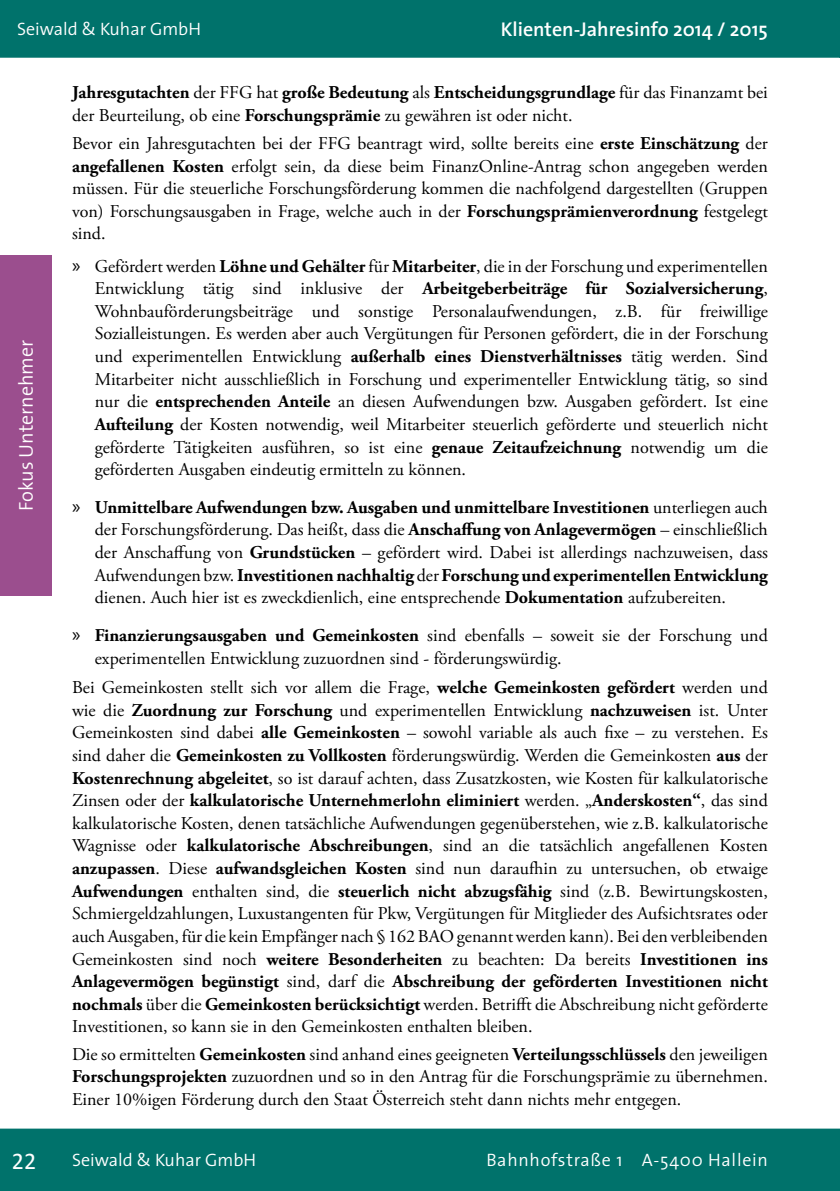
<style>
.page{position:relative;width:840px;height:1191px;background:#fff}
.page>*{position:absolute;margin:0;border:0;box-sizing:border-box;transform-origin:0 0}
.t1{font:24px "Calibri";color:#fff}
.t2{font:600 20px "The Sans";color:#fff}
.t3{font:300 20px "The Sans";color:#fff}
.t4{font:18px/22.6px "Adobe Garamond Pro";color:#000;text-align:justify}
.t5{font:300 18px "The Sans";color:#fff}
.t6{font:300 18px "The Sans";letter-spacing:.04em;color:#fff}
.s1{font-weight:700}
.s2{font-family:"Myriad Pro";font-size:20px}
</style>
<div class="page">
<div style="left:0;top:1128px;width:839px;height:63px;background:#00726b"></div>
<div style="left:0;top:0;width:839px;height:57px;background:#00726b"></div>
<hr style="left:839px;top:0;width:1px;height:57px;background:#00726b">
<div style="left:0;top:255px;width:51px;height:340px;background:#9b4e8e"></div>
<p class="t5" style="left:17px;top:14px;width:185px">Seiwald &amp; Kuhar GmbH</p>
<p class="t2" style="left:500px;top:12px;width:268px">Klienten-Jahresinfo 2014 / 2015</p>
<p class="t3" style="left:9px;top:511px;width:173px;rotate:-90deg">Fokus Unternehmer</p>
<h1 class="t1" style="left:12px;top:1144px;width:26px">22</h1>
<p class="t4" style="left:72px;top:82px;width:696px"><span class="s1">Jahresgutachten</span> der FFG hat <span class="s1">große Bedeutung</span> als <span class="s1">Entscheidungsgrundlage</span> für das Finanzamt bei der Beurteilung, ob eine <span class="s1">Forschungsprämie</span> zu gewähren ist oder nicht.</p>
<p class="t4" style="left:72px;top:133px;width:697px">Bevor ein Jahresgutachten bei der FFG beantragt wird, sollte bereits eine <span class="s1">erste Einschätzung</span> der <span class="s1">angefallenen Kosten</span> erfolgt sein, da diese beim FinanzOnline-Antrag schon angegeben werden müssen. Für die steuerliche Forschungsförderung kommen die nachfolgend dargestellten (Gruppen von) Forschungsausgaben in Frage, welche auch in der <span class="s1">Forschungsprämienverordnung</span> festgelegt sind.</p>
<p class="t4" style="left:95px;top:255px;width:674px;text-indent:-23px"><span class="s2">»</span> Gefördert werden <span class="s1">Löhne und Gehälter</span> für <span class="s1">Mitarbeiter</span>, die in der Forschung und experimentellen Entwicklung tätig sind inklusive der <span class="s1">Arbeitgeberbeiträge für Sozialversicherung</span>, Wohnbauförderungsbeiträge und sonstige Personalaufwendungen, z.B. für freiwillige Sozialleistungen. Es werden aber auch Vergütungen für Personen gefördert, die in der Forschung und experimentellen Entwicklung <span class="s1">außerhalb eines Dienstverhältnisses</span> tätig werden. Sind Mitarbeiter nicht ausschließlich in Forschung und experimenteller Entwicklung tätig, so sind nur die <span class="s1">entsprechenden Anteile</span> an diesen Aufwendungen bzw. Ausgaben gefördert. Ist eine <span class="s1">Aufteilung</span> der Kosten notwendig, weil Mitarbeiter steuerlich geförderte und steuerlich nicht geförderte Tätigkeiten ausführen, so ist eine <span class="s1">genaue Zeitaufzeichnung</span> notwendig um die geförderten Ausgaben eindeutig ermitteln zu können.</p>
<p class="t4" style="left:95px;top:496px;width:674px;text-indent:-23px"><span class="s2">»</span> <span class="s1">Unmittelbare Aufwendungen bzw. Ausgaben und unmittelbare Investitionen</span> unterliegen auch der Forschungsförderung. Das heißt, dass die <span class="s1">Anschaffung von Anlagevermögen</span> – einschließlich der Anschaffung von <span class="s1">Grundstücken</span> – gefördert wird. Dabei ist allerdings nachzuweisen, dass Aufwendungen bzw. <span class="s1">Investitionen nachhaltig</span> der <span class="s1">Forschung und experimentellen Entwicklung </span>dienen. Auch hier ist es zweckdienlich, eine entsprechende <span class="s1">Dokumentation</span> aufzubereiten.</p>
<p class="t4" style="left:95px;top:625px;width:674px;text-indent:-23px"><span class="s2">»</span> <span class="s1">Finanzierungsausgaben und Gemeinkosten</span> sind ebenfalls – soweit sie der Forschung und experimentellen Entwicklung zuzuordnen sind - förderungswürdig.</p>
<p class="t4" style="left:72px;top:677px;width:697px">Bei Gemeinkosten stellt sich vor allem die Frage, <span class="s1">welche Gemeinkosten gefördert</span> werden und wie die <span class="s1">Zuordnung zur Forschung</span> und experimentellen Entwicklung <span class="s1">nachzuweisen</span> ist. Unter Gemeinkosten sind dabei <span class="s1">alle Gemeinkosten</span> – sowohl variable als auch fixe – zu verstehen. Es sind daher die <span class="s1">Gemeinkosten zu Vollkosten</span> förderungswürdig. Werden die Gemeinkosten <span class="s1">aus</span> der <span class="s1">Kostenrechnung abgeleitet</span>, so ist darauf achten, dass Zusatzkosten, wie Kosten für kalkulatorische Zinsen oder der <span class="s1">kalkulatorische Unternehmerlohn eliminiert</span> werden. „<span class="s1">Anderskosten“</span>, das sind kalkulatorische Kosten, denen tatsächliche Aufwendungen gegenüberstehen, wie z.B. kalkulatorische Wagnisse oder <span class="s1">kalkulatorische Abschreibungen</span>, sind an die tatsächlich angefallenen Kosten <span class="s1">anzupassen</span>. Diese <span class="s1">aufwandsgleichen Kosten</span> sind nun daraufhin zu untersuchen, ob etwaige <span class="s1">Aufwendungen</span> enthalten sind, die <span class="s1">steuerlich nicht abzugsfähig</span> sind (z.B. Bewirtungskosten, Schmiergeldzahlungen, Luxustangenten für Pkw, Vergütungen für Mitglieder des Aufsichtsrates oder auch Ausgaben, für die kein Empfänger nach § 162 BAO genannt werden kann). Bei den verbleibenden Gemeinkosten sind noch <span class="s1">weitere Besonderheiten</span> zu beachten: Da bereits <span class="s1">Investitionen ins Anlagevermögen begünstigt</span> sind, darf die <span class="s1">Abschreibung der geförderten Investitionen nicht nochmals</span> über die <span class="s1">Gemeinkosten berücksichtigt</span> werden. Betrifft die Abschreibung nicht geförderte Investitionen, so kann sie in den Gemeinkosten enthalten bleiben.</p>
<p class="t4" style="left:72px;top:1043px;width:697px">Die so ermittelten <span class="s1">Gemeinkosten</span> sind anhand eines geeigneten <span class="s1">Verteilungsschlüssels</span> den jeweiligen <span class="s1">Forschungsprojekten</span> zuzuordnen und so in den Antrag für die Forschungsprämie zu übernehmen.<br>Einer 10%igen Förderung durch den Staat Österreich steht dann nichts mehr entgegen.</p>
<p class="t5" style="left:72px;top:1145px;width:185px">Seiwald &amp; Kuhar GmbH</p>
<p class="t6" style="left:486px;top:1145px;width:283px">Bahnhofstraße 1 A-5400 Hallein</p>
</div>
